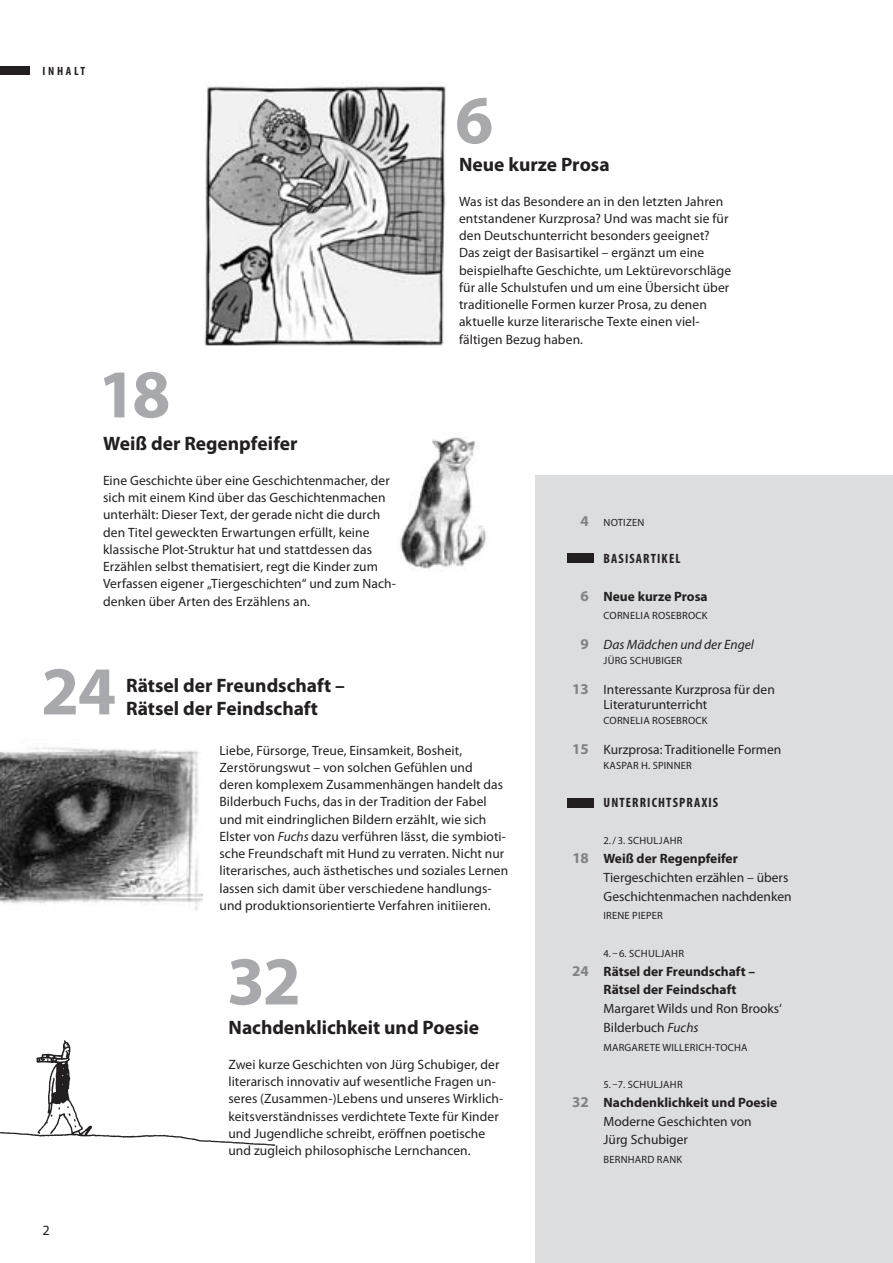
<style>
.page{position:relative;width:893px;height:1263px;background:#fff}
.page>*{position:absolute;margin:0;border:0;box-sizing:border-box;transform-origin:0 0}
.t1{font:700 69px "Myriad Pro";color:#a8a9ad}
.t2{font:700 19.5px/22.5px "Myriad Pro";color:#231f20}
.t3{font:14.25px "Myriad Pro";color:#231f20}
.t4{font:13.5px/17.2px "Myriad Pro";letter-spacing:.005em;color:#231f20}
.t5{font:700 13.5px/18.8px "Myriad Pro";color:#231f20}
.t6{font:700 condensed 13.5px "Myriad Pro";letter-spacing:.085em;color:#231f20}
.t7{font:italic 13.5px "Myriad Pro";color:#231f20}
.t8{font:700 condensed 12px "Myriad Pro";letter-spacing:.22em;color:#231f20}
.t9{font:10.5px "Myriad Pro";letter-spacing:.02em;color:#231f20}
.s1{font-style:italic}
.s2{font-weight:700;font-size:15px;color:#808285}
.s3{font-size:15px;color:#808285}
.s4{font-weight:700;font-style:normal;font-size:15px;color:#808285}
.s5{font-weight:700}
</style>
<div class="page">
<div style="left:536px;top:475px;width:357px;height:788px;background:#dcdddf"></div>
<div style="left:567px;top:554px;width:26px;height:9px;background:#231f20"></div>
<div style="left:567px;top:798px;width:26px;height:9px;background:#231f20"></div>
<div style="left:0;top:66px;width:30px;height:8px;background:#231f20"></div>
<img style="left:203px;top:83px;width:243px;height:263px">
<img style="left:400px;top:434px;width:87px;height:135px">
<img style="left:0;top:747px;width:202px;height:163px">
<img style="left:0;top:1040px;width:275px;height:106px">
<p class="t8" style="left:43px;top:64px;width:44px">INHALT</p>
<h1 class="t1" style="left:98px;top:349px;width:74px">18</h1>
<h1 class="t1" style="left:455px;top:75px;width:40px">6</h1>
<h2 class="t2" style="left:459px;top:153px;width:152px">Neue kurze Prosa</h2>
<p class="t4" style="left:459px;top:192px;width:274px">Was ist das Besondere an in den letzten Jahren entstandener Kurzprosa? Und was macht sie für den Deutschunterricht besonders geeignet?<br>Das zeigt der Basisartikel – ergänzt um eine beispielhafte Geschichte, um Lektürevorschläge für alle Schulstufen und um eine Übersicht über traditionelle Formen kurzer Prosa, zu denen aktuelle kurze literarische Texte einen viel&shy;fältigen Bezug haben.</p>
<h2 class="t2" style="left:103px;top:432px;width:196px">Weiß der Regenpfeifer</h2>
<p class="t4" style="left:103px;top:472px;width:294px">Eine Geschichte über eine Geschichtenmacher, der sich mit einem Kind über das Geschichtenmachen unterhält: Dieser Text, der gerade nicht die durch den Titel geweckten Erwartungen erfüllt, keine klassische Plot-Struktur hat und stattdessen das Erzählen selbst thematisiert, regt die Kinder zum Verfassen eigener „Tiergeschichten“ und zum Nach&shy;denken über Arten des Erzählens an.</p>
<h1 class="t1" style="left:41px;top:646px;width:77px">24</h1>
<h2 class="t2" style="left:126px;top:674px;width:220px">Rätsel der Freundschaft –<br>Rätsel der Feindschaft</h2>
<p class="t4" style="left:220px;top:741px;width:290px">Liebe, Fürsorge, Treue, Einsamkeit, Bosheit, Zerstörungswut – von solchen Gefühlen und deren komplexem Zusammenhängen handelt das Bilderbuch Fuchs, das in der Tradition der Fabel und mit eindringlichen Bildern erzählt, wie sich Elster von <span class="s1">Fuchs</span> dazu verführen lässt, die symbioti&shy;sche Freundschaft mit Hund zu verraten. Nicht nur literarisches, auch ästhetisches und soziales Lernen lassen sich damit über verschiedene handlungs&shy;und produktionsorientierte Verfahren initiieren.</p>
<h1 class="t1" style="left:227px;top:936px;width:76px">32</h1>
<h2 class="t2" style="left:228px;top:1016px;width:252px">Nachdenklichkeit und Poesie</h2>
<p class="t4" style="left:228px;top:1055px;width:276px">Zwei kurze Geschichten von Jürg Schubiger, der literarisch innovativ auf wesentliche Fragen un&shy;seres (Zusammen-)Lebens und unseres Wirklich&shy;keitsverständnisses verdichtete Texte für Kinder und Jugendliche schreibt, eröffnen poetische und zugleich philosophische Lernchancen.</p>
<p class="t3" style="left:43px;top:1222px;width:9px">2</p>
<p class="t9" style="left:580px;top:516px;width:65px"><span class="s2">4</span> NOTIZEN</p>
<p class="t6" style="left:604px;top:551px;width:79px">BASISARTIKEL</p>
<p class="t5" style="left:580px;top:586px;width:129px"><span class="s3">6</span> Neue kurze Prosa</p>
<p class="t9" style="left:604px;top:609px;width:105px">CORNELIA ROSEBROCK</p>
<p class="t7" style="left:580px;top:637px;width:175px"><span class="s4">9</span> Das Mädchen und der Engel</p>
<p class="t9" style="left:604px;top:654px;width:80px">JÜRG SCHUBIGER</p>
<p class="t4" style="left:604px;top:682px;width:173px;line-height:15px;text-indent:-32px"><span class="s2">13</span> Interessante Kurzprosa für den<br>Literaturunterricht</p>
<p class="t9" style="left:604px;top:714px;width:105px">CORNELIA ROSEBROCK</p>
<p class="t4" style="left:572px;top:741px;width:211px"><span class="s2">15</span> Kurzprosa: Traditionelle Formen</p>
<p class="t9" style="left:604px;top:759px;width:90px">KASPAR H. SPINNER</p>
<p class="t6" style="left:604px;top:795px;width:116px">UNTERRICHTSPRAXIS</p>
<p class="t9" style="left:604px;top:834px;width:81px">2. / 3. SCHULJAHR</p>
<p class="t4" style="left:604px;top:849px;width:190px;line-height:18.8px;text-indent:-31px"><span class="s2">18</span> <span class="s5">Weiß der Regenpfeifer<br></span>Tiergeschichten erzählen – übers<br>Geschichtenmachen nachdenken</p>
<p class="t9" style="left:604px;top:909px;width:61px">IRENE PIEPER</p>
<p class="t9" style="left:604px;top:947px;width:82px">4. – 6. SCHULJAHR</p>
<p class="t5" style="left:604px;top:961px;width:153px;text-indent:-31px"><span class="s3">24</span> Rätsel der Freundschaft –<br>Rätsel der Feindschaft</p>
<p class="t4" style="left:604px;top:999px;width:180px;line-height:18.8px">Margaret Wilds und Ron Brooks‘<br>Bilderbuch <span class="s1">Fuchs</span></p>
<p class="t9" style="left:604px;top:1041px;width:146px">MARGARETE WILLERICH-TOCHA</p>
<p class="t9" style="left:604px;top:1078px;width:81px">5. –7. SCHULJAHR</p>
<p class="t4" style="left:604px;top:1093px;width:175px;line-height:18.8px;text-indent:-31px"><span class="s2">32</span> <span class="s5">Nachdenklichkeit und Poesie<br></span>Moderne Geschichten von<br>Jürg Schubiger</p>
<p class="t9" style="left:604px;top:1153px;width:80px">BERNHARD RANK</p>
</div>
